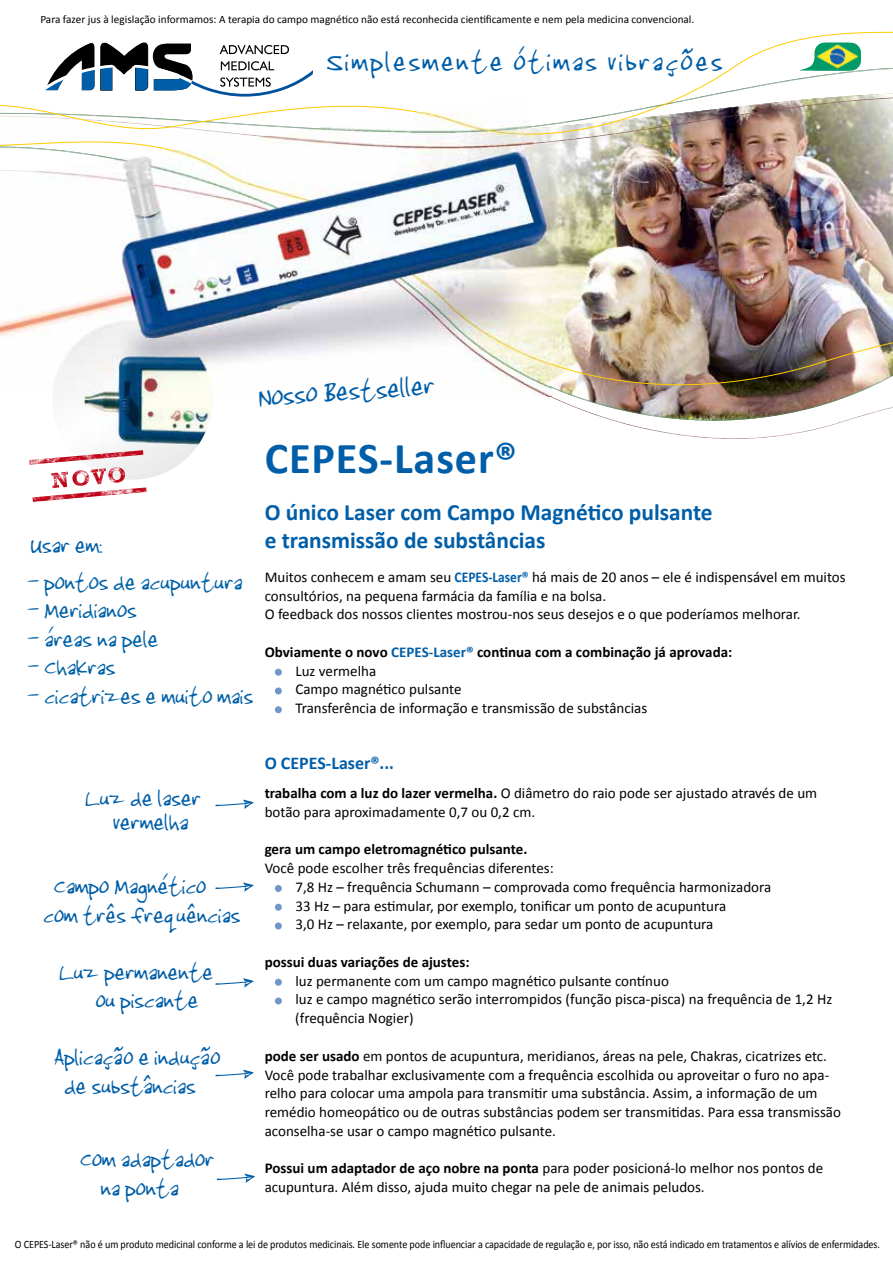
<style>
.page{position:relative;width:893px;height:1263px;background:#fff}
.page>*{position:absolute;margin:0;border:0;box-sizing:border-box;transform-origin:0 0}
.t1{font:700 44.25px "Calibri";letter-spacing:.02em;color:#005ea8}
.t2{font:39.6px "Jenkinsv 20";letter-spacing:.06em;color:#005ea8}
.t3{font:39px "Jenkinsv 20";color:#005ea8}
.t4{font:33px/28.5px "Jenkinsv 20";color:#005ea8;text-align:center}
.t5{font:33px "Jenkinsv 20";color:#0062a7}
.t6{font:700 23.4px/28px "Calibri";color:#005ea8}
.t7{font:700 18px "Calibri";color:#005ea8}
.t8{font:15px/18.8px "Calibri";color:#000}
.t9{font:700 15px "Calibri";color:#000}
.t10{font:11.25px "Calibri";letter-spacing:-.005em;color:#000;scale:.9 1}
.t11{font:11.25px "Calibri";letter-spacing:-.005em;color:#000}
.s1{font-weight:700;color:#005ea8}
.s2{font-weight:700}
</style>
<div class="page">
<img style="left:582px;top:410px;width:301px;height:29px">
<img style="left:534px;top:31px;width:359px;height:379px">
<img style="left:0;top:96px;width:554px;height:294px">
<svg style="left:215px;top:799px;width:39px;height:10px"></svg>
<svg style="left:215px;top:882px;width:39px;height:10px"></svg>
<svg style="left:215px;top:978px;width:39px;height:10px"></svg>
<svg style="left:215px;top:1069px;width:39px;height:10px"></svg>
<div style="left:275px;top:669px;width:7px;height:7px;background:#7196c9;border-radius:50%"></div>
<div style="left:275px;top:687px;width:7px;height:7px;background:#7196c9;border-radius:50%"></div>
<div style="left:275px;top:706px;width:7px;height:7px;background:#7196c9;border-radius:50%"></div>
<div style="left:275px;top:885px;width:7px;height:7px;background:#7196c9;border-radius:50%"></div>
<div style="left:275px;top:904px;width:7px;height:7px;background:#7196c9;border-radius:50%"></div>
<div style="left:275px;top:922px;width:7px;height:7px;background:#7196c9;border-radius:50%"></div>
<div style="left:275px;top:979px;width:7px;height:7px;background:#7196c9;border-radius:50%"></div>
<div style="left:275px;top:997px;width:7px;height:7px;background:#7196c9;border-radius:50%"></div>
<svg style="left:217px;top:1173px;width:38px;height:10px"></svg>
<img style="left:29px;top:320px;width:183px;height:158px">
<img style="left:29px;top:450px;width:118px;height:52px">
<img style="left:799px;top:43px;width:14px;height:28px">
<img style="left:813px;top:43px;width:48px;height:28px">
<svg style="left:40px;top:42px;width:273px;height:55px"></svg>
<p class="t11" style="left:40px;top:12px;width:655px">Para fazer jus à legislação informamos: A terapia do campo magnético não está reconhecida cientificamente e nem pela medicina convencional.</p>
<h2 class="t2" style="left:326px;top:39px;width:397px">Simplesmente ótimas vibrações</h2>
<h3 class="t4" style="left:30px;top:531px;width:74px">Usar em:</h3>
<h3 class="t3" style="left:256px;top:376px;width:178px;rotate:-4deg">Nosso Bestseller</h3>
<h1 class="t1" style="left:265px;top:430px;width:254px">CEPES-Laser®</h1>
<h3 class="t6" style="left:265px;top:498px;width:449px">O único Laser com Campo Magnético pulsante e transmissão de substâncias</h3>
<h3 class="t5" style="left:27px;top:563px;width:216px">- pontos de acupuntura</h3>
<h3 class="t5" style="left:27px;top:592px;width:111px">- Meridianos</h3>
<h3 class="t5" style="left:27px;top:620px;width:132px">- áreas na pele</h3>
<h3 class="t5" style="left:27px;top:649px;width:90px">- Chakras</h3>
<h3 class="t5" style="left:27px;top:677px;width:227px">- cicatrizes e muito mais</h3>
<p class="t8" style="left:265px;top:568px;width:582px">Muitos conhecem e amam seu <span class="s1">CEPES-Laser®</span> há mais de 20 anos – ele é indispensável em muitos consultórios, na pequena farmácia da família e na bolsa.<br>O feedback dos nossos clientes mostrou-nos seus desejos e o que poderíamos melhorar.</p>
<p class="t8" style="left:295px;top:643px;width:438px;text-indent:-31px"><span class="s2">Obviamente o novo</span> <span class="s1">CEPES-Laser®</span> <span class="s2">continua com a combinação já aprovada:<br></span>Luz vermelha<br>Campo magnético pulsante<br>Transferência de informação e transmissão de substâncias</p>
<h3 class="t4" style="left:84px;top:786px;width:117px;line-height:24px">Luz de laser vermelha</h3>
<h3 class="t4" style="left:43px;top:872px;width:198px;text-align:left;text-indent:10px">Campo Magnético com três frequências</h3>
<h3 class="t4" style="left:95px;top:958px;width:119px;text-align:left;text-indent:-36px">Luz permanente ou piscante</h3>
<h3 class="t4" style="left:53px;top:1043px;width:168px">Aplicação e indução de substâncias</h3>
<h3 class="t4" style="left:79px;top:1145px;width:136px">Com adaptador na ponta</h3>
<p class="t7" style="left:265px;top:752px;width:131px">O CEPES-Laser®...</p>
<p class="t8" style="left:265px;top:784px;width:554px"><span class="s2">trabalha com a luz do lazer vermelha.</span> O diâmetro do raio pode ser ajustado através de um botão para aproximadamente 0,7 ou 0,2 cm.</p>
<p class="t9" style="left:265px;top:840px;width:264px">gera um campo eletromagnético pulsante.</p>
<p class="t8" style="left:295px;top:859px;width:477px;text-indent:-31px">Você pode escolher três frequências diferentes:<br>7,8 Hz – frequência Schumann – comprovada como frequência harmonizadora 33 Hz – para estimular, por exemplo, tonificar um ponto de acupuntura<br>3,0 Hz – relaxante, por exemplo, para sedar um ponto de acupuntura</p>
<p class="t9" style="left:265px;top:952px;width:206px">possui duas variações de ajustes:</p>
<p class="t8" style="left:295px;top:971px;width:539px">luz permanente com um campo magnético pulsante contínuo<br>luz e campo magnético serão interrompidos (função pisca-pisca) na frequência de 1,2 Hz (frequência Nogier)</p>
<p class="t8" style="left:265px;top:1046px;width:578px"><span class="s2">pode ser usado</span> em pontos de acupuntura, meridianos, áreas na pele, Chakras, cicatrizes etc.<br>Você pode trabalhar exclusivamente com a frequência escolhida ou aproveitar o furo no apa&shy;relho para colocar uma ampola para transmitir uma substância. Assim, a informação de um remédio homeopático ou de outras substâncias podem ser transmitidas. Para essa transmissão aconselha-se usar o campo magnético pulsante.</p>
<p class="t8" style="left:265px;top:1159px;width:560px"><span class="s2">Possui um adaptador de aço nobre na ponta</span> para poder posicioná-lo melhor nos pontos de acupuntura. Além disso, ajuda muito chegar na pele de animais peludos.</p>
<p class="t10" style="left:15px;top:1237px;width:963px">O CEPES-Laser® não é um produto medicinal conforme a lei de produtos medicinais. Ele somente pode influenciar a capacidade de regulação e, por isso, não está indicado em tratamentos e alívios de enfermidades.</p>
</div>
